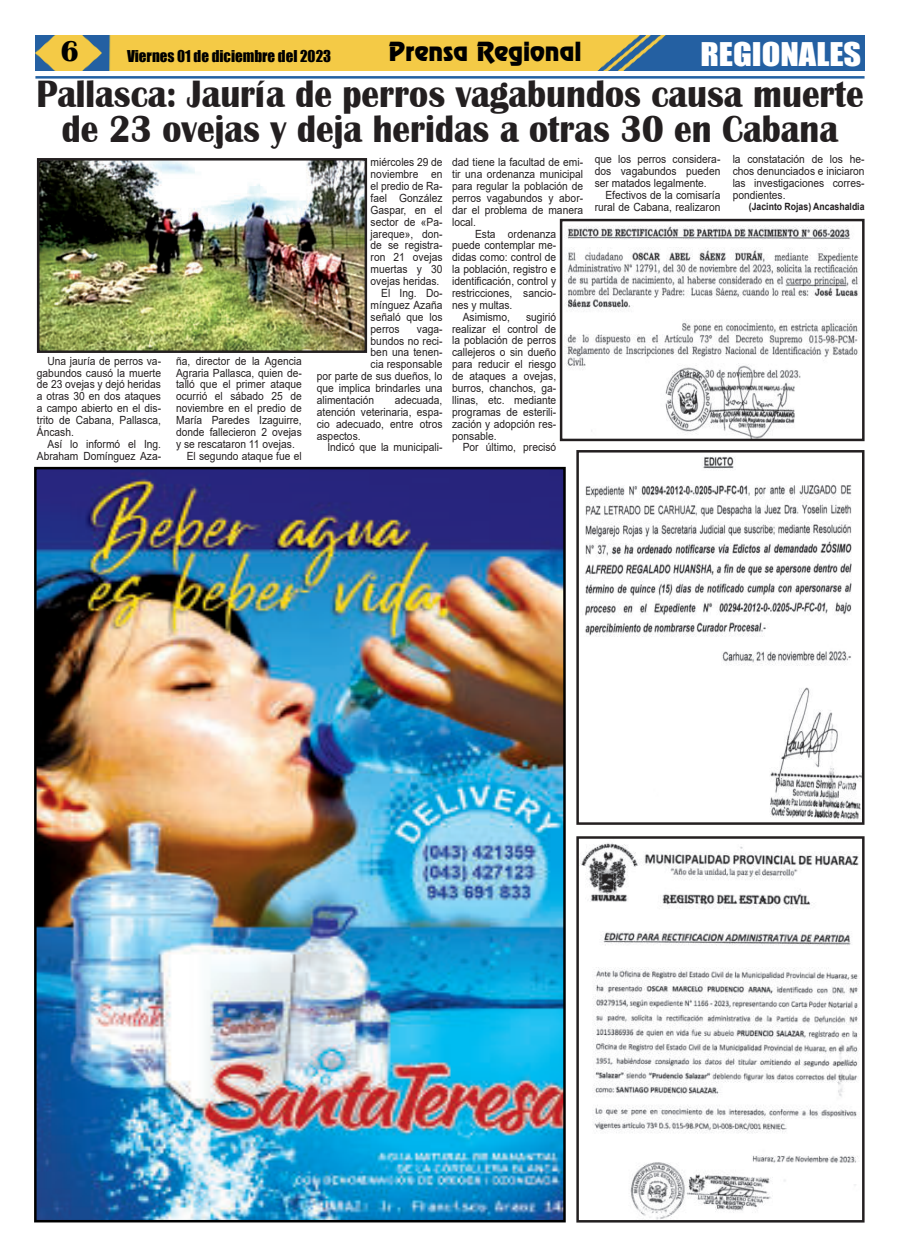
<style>
.page{position:relative;width:900px;height:1258px;background:#fff}
.page>*{position:absolute;margin:0;border:0;box-sizing:border-box;transform-origin:0 0}
.t1{font:700 39.25px/35px "Britannic";color:#231f20;text-align:center;scale:.9 1}
.t2{font:30px "Impact";color:#fff;scale:1.14 1}
.t3{font:700 30px "Britannic";color:#000}
.t4{font:23.75px "Renfrew Normal";color:#000}
.t5{font:15px "Impact";color:#000}
.t6{font:11.25px/11.9px "Arial";color:#231f20;text-align:justify;scale:.91 1}
.t7{font:700 10px "Arial";color:#231f20;scale:.87 1}
</style>
<div class="page">
<img style="left:35px;top:35px;width:830px;height:36px">
<hr style="left:35px;top:76px;width:830px;height:3px;background:#2361a2">
<img style="left:41px;top:162px;width:322px;height:187px">
<div style="left:37px;top:158px;width:330px;height:195px;border:3px solid #231f20"></div>
<img style="left:38px;top:471px;width:524px;height:747px">
<div style="left:34px;top:467px;width:532px;height:755px;border:3px solid #000"></div>
<img style="left:565px;top:225px;width:294px;height:212px">
<div style="left:560px;top:219px;width:305px;height:222px;border:3px solid #231f20"></div>
<img style="left:580px;top:843px;width:279px;height:375px">
<div style="left:576px;top:836px;width:289px;height:386px;border:3px solid #231f20"></div>
<img style="left:585px;top:456px;width:276px;height:364px">
<div style="left:576px;top:450px;width:289px;height:375px;border:3px solid #231f20"></div>
<h2 class="t3" style="left:61px;top:36px;width:20px">6</h2>
<h3 class="t5" style="left:127px;top:48px;width:206px">Viernes 01 de diciembre del 2023</h3>
<h3 class="t4" style="left:389px;top:41px;width:194px">Prensa Regional</h3>
<h2 class="t2" style="left:700px;top:38px;width:143px">REGIONALES</h2>
<h1 class="t1" style="left:36px;top:76px;width:921px">Pallasca: Jauría de perros vagabundos causa muerte de 23 ovejas y deja heridas a otras 30 en Cabana</h1>
<p class="t6" style="left:37px;top:356px;width:138px;text-indent:11px">Una jauría de perros va&shy;gabundos causó la muerte de 23 ovejas y dejó heridas a otras 30 en dos ataques a campo abierto en el dis&shy;trito de Cabana, Pallasca, Áncash.</p>
<p class="t6" style="left:37px;top:439px;width:138px;text-align:right">Así lo informó el Ing.<br>Abraham Domínguez Aza-</p>
<p class="t6" style="left:176px;top:356px;width:140px">ña, director de la Agencia</p>
<p class="t6" style="left:176px;top:368px;width:140px">Agraria Pallasca, quien de-</p>
<p class="t6" style="left:176px;top:380px;width:140px">talló que el primer ataque</p>
<p class="t6" style="left:176px;top:391px;width:140px">ocurrió el sábado 25 de</p>
<p class="t6" style="left:176px;top:403px;width:140px">noviembre en el predio de</p>
<p class="t6" style="left:176px;top:415px;width:140px">María Paredes Izaguirre,</p>
<p class="t6" style="left:176px;top:427px;width:140px">donde fallecieron 2 ovejas</p>
<p class="t6" style="left:176px;top:439px;width:132px">y se rescataron 11 ovejas.</p>
<p class="t6" style="left:187px;top:451px;width:128px">El segundo ataque fue el</p>
<p class="t6" style="left:371px;top:157px;width:80px">miércoles 29 de</p>
<p class="t6" style="left:371px;top:169px;width:80px">noviembre en</p>
<p class="t6" style="left:371px;top:181px;width:80px">el predio de Ra-</p>
<p class="t6" style="left:371px;top:193px;width:80px">fael González</p>
<p class="t6" style="left:371px;top:205px;width:80px">Gaspar, en el</p>
<p class="t6" style="left:371px;top:217px;width:80px">sector de «Pa-</p>
<p class="t6" style="left:371px;top:229px;width:80px">jareque», don-</p>
<p class="t6" style="left:371px;top:241px;width:80px">de se registra-</p>
<p class="t6" style="left:371px;top:252px;width:80px">ron 21 ovejas</p>
<p class="t6" style="left:371px;top:264px;width:80px">muertas y 30</p>
<p class="t6" style="left:371px;top:276px;width:77px">ovejas heridas.</p>
<p class="t6" style="left:381px;top:288px;width:69px">El Ing. Do-</p>
<p class="t6" style="left:371px;top:300px;width:80px">mínguez Azaña</p>
<p class="t6" style="left:371px;top:312px;width:80px">señaló que los</p>
<p class="t6" style="left:371px;top:324px;width:33px">perros</p>
<p class="t6" style="left:417px;top:324px;width:30px">vaga-</p>
<p class="t6" style="left:371px;top:336px;width:80px">bundos no reci-</p>
<p class="t6" style="left:371px;top:348px;width:80px">ben una tenen-</p>
<p class="t6" style="left:371px;top:359px;width:80px">cia responsable</p>
<p class="t6" style="left:317px;top:371px;width:140px">por parte de sus dueños, lo</p>
<p class="t6" style="left:317px;top:383px;width:140px">que implica brindarles una</p>
<p class="t6" style="left:317px;top:395px;width:65px">alimentación</p>
<p class="t6" style="left:317px;top:395px;width:140px;text-indent:78px">adecuada, atención veterinaria, espa&shy;cio adecuado, entre otros aspectos.</p>
<p class="t6" style="left:327px;top:443px;width:128px">Indicó que la municipali-</p>
<p class="t6" style="left:452px;top:157px;width:145px">dad tiene la facultad de emi-</p>
<p class="t6" style="left:452px;top:169px;width:145px">tir una ordenanza municipal</p>
<p class="t6" style="left:452px;top:181px;width:145px">para regular la población de</p>
<p class="t6" style="left:452px;top:193px;width:145px">perros vagabundos y abor-</p>
<p class="t6" style="left:452px;top:205px;width:145px">dar el problema de manera</p>
<p class="t6" style="left:452px;top:217px;width:28px">local.</p>
<p class="t6" style="left:475px;top:229px;width:91px">Esta ordenanza</p>
<p class="t6" style="left:452px;top:241px;width:116px">puede contemplar me-</p>
<p class="t6" style="left:452px;top:252px;width:116px">didas como: control de</p>
<p class="t6" style="left:452px;top:264px;width:116px">la población, registro e</p>
<p class="t6" style="left:452px;top:275px;width:116px">identificación, control y</p>
<p class="t6" style="left:452px;top:288px;width:116px">restricciones, sancio-</p>
<p class="t6" style="left:452px;top:300px;width:68px">nes y multas.</p>
<p class="t6" style="left:463px;top:312px;width:53px">Asimismo,</p>
<p class="t6" style="left:452px;top:312px;width:116px;text-indent:74px">sugirió realizar el control de la población de perros callejeros o sin dueño para reducir el riesgo de ataques a ovejas, burros, chanchos, ga&shy;llinas, etc. mediante programas de esterili&shy;zación y adopción res&shy;ponsable.</p>
<p class="t6" style="left:463px;top:442px;width:104px">Por último, precisó</p>
<p class="t6" style="left:595px;top:154px;width:140px">que los perros considera&shy;dos vagabundos pueden ser matados legalmente.</p>
<p class="t6" style="left:595px;top:190px;width:140px;text-align:right">Efectivos de la comisaría rural de Cabana, realizaron</p>
<p class="t6" style="left:733px;top:154px;width:146px">la constatación de los he&shy;chos denunciados e iniciaron las investigaciones corres&shy;pondientes.</p>
<p class="t7" style="left:749px;top:203px;width:135px">(Jacinto Rojas) Ancashaldia</p>
</div>
